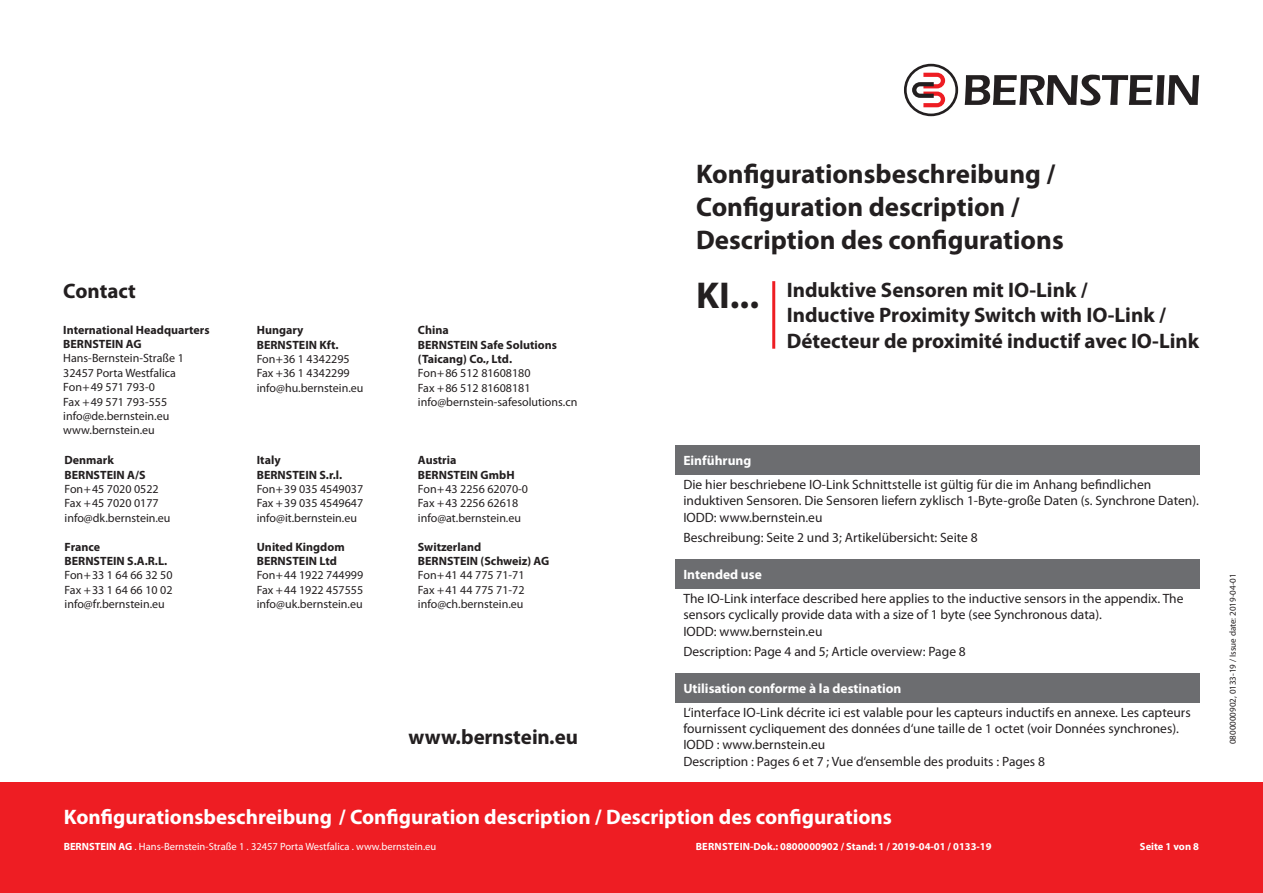
<style>
.page{position:relative;width:1263px;height:893px;background:#fff}
.page>*{position:absolute;margin:0;border:0;box-sizing:border-box;transform-origin:0 0}
.t1{font:700 37.5px "Myriad Pro";color:#231f20}
.t2{font:700 27px/33px "Myriad Pro";color:#231f20}
.t3{font:700 21px/25.2px "Myriad Pro";color:#231f20}
.t4{font:700 21px "Myriad Pro";color:#fff}
.t5{font:13.5px/16.2px "Myriad Pro";color:#231f20}
.Inhaltsverseichniss{font:700 13.5px "Myriad Pro";color:#fff}
.t6{font:12px "Myriad Pro";color:#231f20}
.t7{font:700 12px/14.4px "Myriad Pro";color:#231f20}
.t8{font:10.5px "Myriad Pro";color:#fff}
.t9{font:700 10.5px "Myriad Pro";color:#fff}
.t10{font:9px "Myriad Pro";color:#231f20}
.s1{font-weight:700}
</style>
<div class="page">
<svg style="left:965px;top:75px;width:234px;height:30px"></svg>
<svg style="left:904px;top:64px;width:54px;height:52px"></svg>
<div style="left:0;top:782px;width:1263px;height:111px;background:#ee1d23"></div>
<hr style="left:772px;top:281px;width:3px;height:68px;background:#ee1d23">
<div style="left:675px;top:445px;width:524px;height:30px;background:#6c6d70"></div>
<div style="left:675px;top:559px;width:524px;height:30px;background:#6c6d70"></div>
<div style="left:675px;top:673px;width:524px;height:29px;background:#6c6d70"></div>
<p class="t3" style="left:63px;top:278px;width:74px">Contact</p>
<p class="t7" style="left:63px;top:322px;width:148px">International Headquarters<br>BERNSTEIN AG</p>
<p class="t6" style="left:63px;top:351px;width:122px">Hans-Bernstein-Straße 1</p>
<p class="t6" style="left:63px;top:365px;width:114px">32457 Porta Westfalica</p>
<p class="t6" style="left:63px;top:380px;width:93px">Fon+49 571 793-0</p>
<p class="t6" style="left:63px;top:394px;width:105px">Fax +49 571 793-555</p>
<p class="t6" style="left:63px;top:409px;width:108px">info@de.bernstein.eu</p>
<p class="t6" style="left:63px;top:423px;width:93px">www.bernstein.eu</p>
<p class="t7" style="left:65px;top:452px;width:51px">Denmark</p>
<p class="t7" style="left:65px;top:467px;width:82px">BERNSTEIN A/S</p>
<p class="t6" style="left:65px;top:481px;width:96px">Fon+45 7020 0522</p>
<p class="t6" style="left:65px;top:496px;width:96px">Fax +45 7020 0177</p>
<p class="t6" style="left:65px;top:510px;width:108px">info@dk.bernstein.eu</p>
<p class="t7" style="left:65px;top:539px;width:104px">France<br>BERNSTEIN S.A.R.L.</p>
<p class="t6" style="left:65px;top:568px;width:109px">Fon+33 1 64 66 32 50</p>
<p class="t6" style="left:65px;top:582px;width:109px">Fax +33 1 64 66 10 02</p>
<p class="t6" style="left:65px;top:597px;width:102px">info@fr.bernstein.eu</p>
<p class="t7" style="left:257px;top:322px;width:48px">Hungary</p>
<p class="t7" style="left:257px;top:337px;width:83px">BERNSTEIN Kft.</p>
<p class="t6" style="left:257px;top:351px;width:94px">Fon+36 1 4342295</p>
<p class="t6" style="left:257px;top:366px;width:94px">Fax +36 1 4342299</p>
<p class="t6" style="left:257px;top:380px;width:108px">info@hu.bernstein.eu</p>
<p class="t7" style="left:257px;top:452px;width:87px">Italy<br>BERNSTEIN S.r.l.</p>
<p class="t6" style="left:257px;top:481px;width:108px">Fon+39 035 4549037</p>
<p class="t6" style="left:257px;top:496px;width:108px">Fax +39 035 4549647</p>
<p class="t6" style="left:257px;top:510px;width:102px">info@it.bernstein.eu</p>
<p class="t7" style="left:257px;top:539px;width:89px">United Kingdom<br>BERNSTEIN Ltd</p>
<p class="t6" style="left:257px;top:568px;width:108px">Fon+44 1922 744999</p>
<p class="t6" style="left:257px;top:582px;width:108px">Fax +44 1922 457555</p>
<p class="t6" style="left:257px;top:597px;width:107px">info@uk.bernstein.eu</p>
<p class="t7" style="left:418px;top:322px;width:140px">China<br>BERNSTEIN Safe Solutions</p>
<p class="t7" style="left:418px;top:351px;width:96px">(Taicang) Co., Ltd.</p>
<p class="t6" style="left:418px;top:366px;width:114px">Fon+86 512 81608180</p>
<p class="t6" style="left:418px;top:380px;width:114px">Fax +86 512 81608181</p>
<p class="t6" style="left:418px;top:395px;width:161px">info@bernstein-safesolutions.cn</p>
<p class="t7" style="left:418px;top:452px;width:40px">Austria</p>
<p class="t7" style="left:418px;top:467px;width:98px">BERNSTEIN GmbH</p>
<p class="t6" style="left:418px;top:481px;width:112px">Fon+43 2256 62070-0</p>
<p class="t6" style="left:418px;top:496px;width:102px">Fax +43 2256 62618</p>
<p class="t6" style="left:418px;top:510px;width:105px">info@at.bernstein.eu</p>
<p class="t7" style="left:418px;top:539px;width:133px">Switzerland<br>BERNSTEIN (Schweiz) AG</p>
<p class="t6" style="left:418px;top:568px;width:108px">Fon+41 44 775 71-71</p>
<p class="t6" style="left:418px;top:582px;width:108px">Fax +41 44 775 71-72</p>
<p class="t6" style="left:418px;top:597px;width:107px">info@ch.bernstein.eu</p>
<p class="t3" style="left:408px;top:724px;width:171px">www.bernstein.eu</p>
<p class="t2" style="left:696px;top:157px;width:361px">Konfigurationsbeschreibung /<br>Configuration description /</p>
<p class="t2" style="left:696px;top:223px;width:369px">Description des configurations</p>
<p class="t1" style="left:696px;top:271px;width:64px">KI...</p>
<p class="t3" style="left:787px;top:277px;width:414px">Induktive Sensoren mit IO-Link /<br>Inductive Proximity Switch with IO-Link /<br>Détecteur de proximité inductif avec IO-Link</p>
<p class="Inhaltsverseichniss" style="left:683px;top:452px;width:69px">Einführung</p>
<p class="t5" style="left:683px;top:476px;width:517px">Die hier beschriebene IO-Link Schnittstelle ist gültig für die im Anhang befindlichen induktiven Sensoren. Die Sensoren liefern zyklisch 1-Byte-große Daten (s. Synchrone Daten).</p>
<p class="t5" style="left:683px;top:509px;width:141px">IODD: www.bernstein.eu</p>
<p class="t5" style="left:683px;top:529px;width:296px">Beschreibung: Seite 2 und 3; Artikelübersicht: Seite 8</p>
<p class="Inhaltsverseichniss" style="left:683px;top:565px;width:80px">Intended use</p>
<p class="t5" style="left:683px;top:590px;width:502px">The IO-Link interface described here applies to the inductive sensors in the appendix. The sensors cyclically provide data with a size of 1 byte (see Synchronous data).</p>
<p class="t5" style="left:683px;top:623px;width:141px">IODD: www.bernstein.eu</p>
<p class="t5" style="left:683px;top:643px;width:284px">Description: Page 4 and 5; Article overview: Page 8</p>
<p class="Inhaltsverseichniss" style="left:683px;top:679px;width:220px">Utilisation conforme à la destination</p>
<p class="t5" style="left:683px;top:704px;width:509px">L‘interface IO-Link décrite ici est valable pour les capteurs inductifs en annexe. Les capteurs fournissent cycliquement des données d‘une taille de 1 octet (voir Données synchrones).</p>
<p class="t5" style="left:683px;top:737px;width:143px">IODD : www.bernstein.eu</p>
<p class="t5" style="left:683px;top:753px;width:363px">Description : Pages 6 et 7 ; Vue d‘ensemble des produits : Pages 8</p>
<h3 class="t4" style="left:64px;top:803px;width:829px">Konfigurationsbeschreibung / Configuration description / Description des configurations</h3>
<p class="t8" style="left:64px;top:840px;width:374px"><span class="s1">BERNSTEIN AG</span> . Hans-Bernstein-Straße 1 . 32457 Porta Westfalica . www.bernstein.eu</p>
<p class="t9" style="left:696px;top:840px;width:297px">BERNSTEIN-Dok.: 0800000902 / Stand: 1 / 2019-04-01 / 0133-19</p>
<p class="t9" style="left:1140px;top:840px;width:61px">Seite 1 von 8</p>
<p class="t10" style="left:1227px;top:744px;width:173px;rotate:-90deg">0800000902, 0133-19 / Issue date: 2019-04-01</p>
</div>
